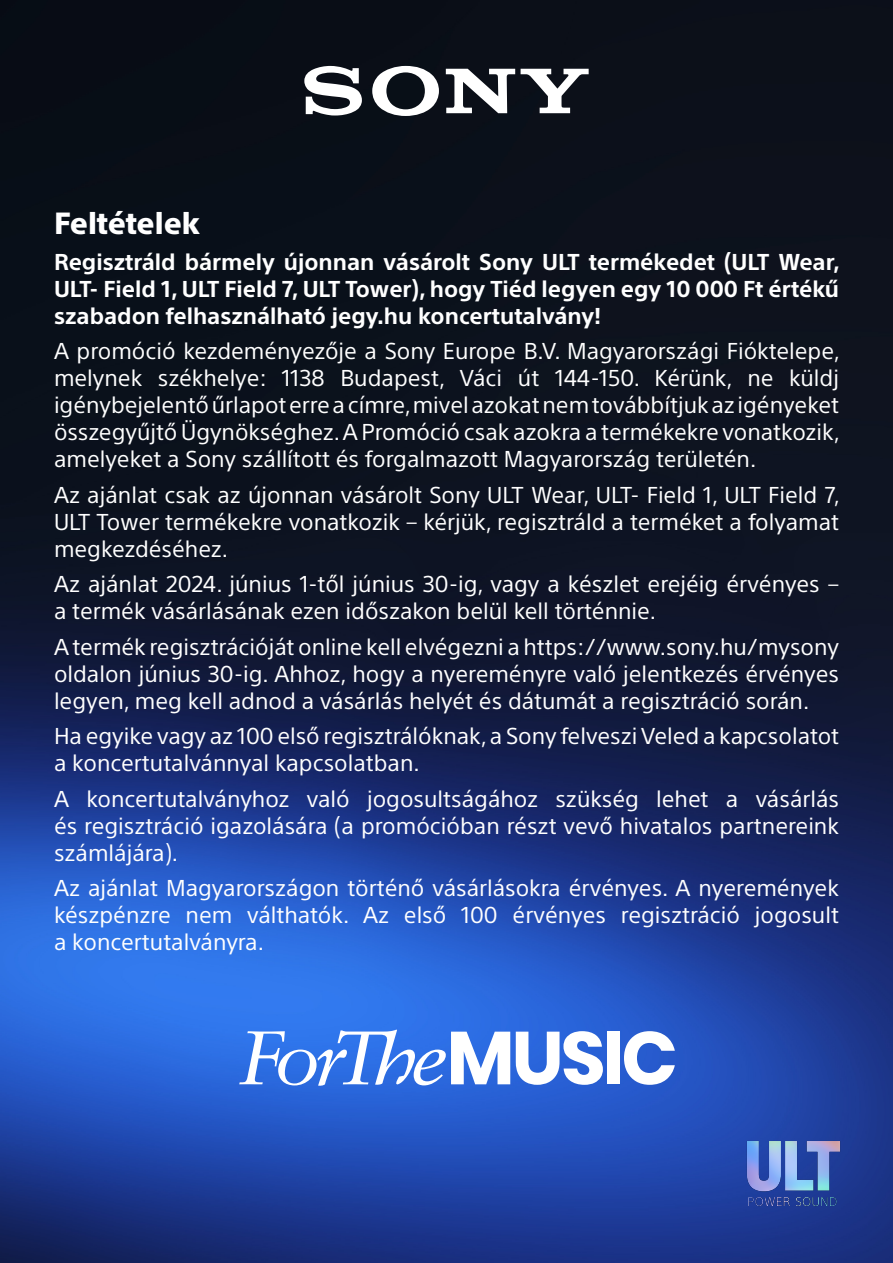
<style>
.page{position:relative;width:893px;height:1263px;background:#fff}
.page>*{position:absolute;margin:0;border:0;box-sizing:border-box;transform-origin:0 0}
.t1{font:800 30px "SST";color:#fff}
.t2{font:22.5px/27px "SST";color:#fff;text-align:justify}
.t3{font:700 22.5px/27px "SST";color:#fff;text-align:justify}
</style>
<div class="page">
<img style="left:0;top:0;width:893px;height:1263px">
<svg style="left:516px;top:1031px;width:87px;height:54px"></svg>
<div style="left:607px;top:1032px;width:13px;height:52px;background:#fff"></div>
<svg style="left:624px;top:1031px;width:51px;height:54px"></svg>
<svg style="left:239px;top:1029px;width:271px;height:57px"></svg>
<svg style="left:304px;top:66px;width:285px;height:50px"></svg>
<img style="left:737px;top:1131px;width:113px;height:84px">
<h1 class="t1" style="left:54px;top:206px;width:147px">Feltételek</h1>
<p class="t3" style="left:54px;top:248px;width:788px">Regisztráld bármely újonnan vásárolt Sony ULT termékedet (ULT Wear, ULT- Field 1, ULT Field 7, ULT Tower), hogy Tiéd legyen egy 10 000 Ft értékű szabadon felhasználható jegy.hu koncertutalvány!</p>
<p class="t2" style="left:54px;top:337px;width:788px">A promóció kezdeményezője a Sony Europe B.V. Magyarországi Fióktelepe, melynek székhelye: 1138 Budapest, Váci út 144-150. Kérünk, ne küldj igénybejelentő űrlapot erre a címre, mivel azokat nem továbbítjuk az igényeket összegyűjtő Ügynökséghez. A Promóció csak azokra a termékekre vonatkozik, amelyeket a Sony szállított és forgalmazott Magyarország területén.</p>
<p class="t2" style="left:54px;top:481px;width:788px">Az ajánlat csak az újonnan vásárolt Sony ULT Wear, ULT- Field 1, ULT Field 7, ULT Tower termékekre vonatkozik – kérjük, regisztráld a terméket a folyamat megkezdéséhez.</p>
<p class="t2" style="left:54px;top:570px;width:787px">Az ajánlat 2024. június 1-től június 30-ig, vagy a készlet erejéig érvényes – a termék vásárlásának ezen időszakon belül kell történnie.</p>
<p class="t2" style="left:54px;top:633px;width:786px">A termék regisztrációját online kell elvégezni a https://www.sony.hu/mysony oldalon június 30-ig. Ahhoz, hogy a nyereményre való jelentkezés érvényes legyen, meg kell adnod a vásárlás helyét és dátumát a regisztráció során.</p>
<p class="t2" style="left:54px;top:722px;width:786px">Ha egyike vagy az 100 első regisztrálóknak, a Sony felveszi Veled a kapcsolatot a koncertutalvánnyal kapcsolatban.</p>
<p class="t2" style="left:54px;top:785px;width:786px">A koncertutalványhoz való jogosultságához szükség lehet a vásárlás és regisztráció igazolására (a promócióban részt vevő hivatalos partnereink számlájára).</p>
<p class="t2" style="left:54px;top:874px;width:786px">Az ajánlat Magyarországon történő vásárlásokra érvényes. A nyeremények készpénzre nem válthatók. Az első 100 érvényes regisztráció jogosult a koncertutalványra.</p>
</div>
